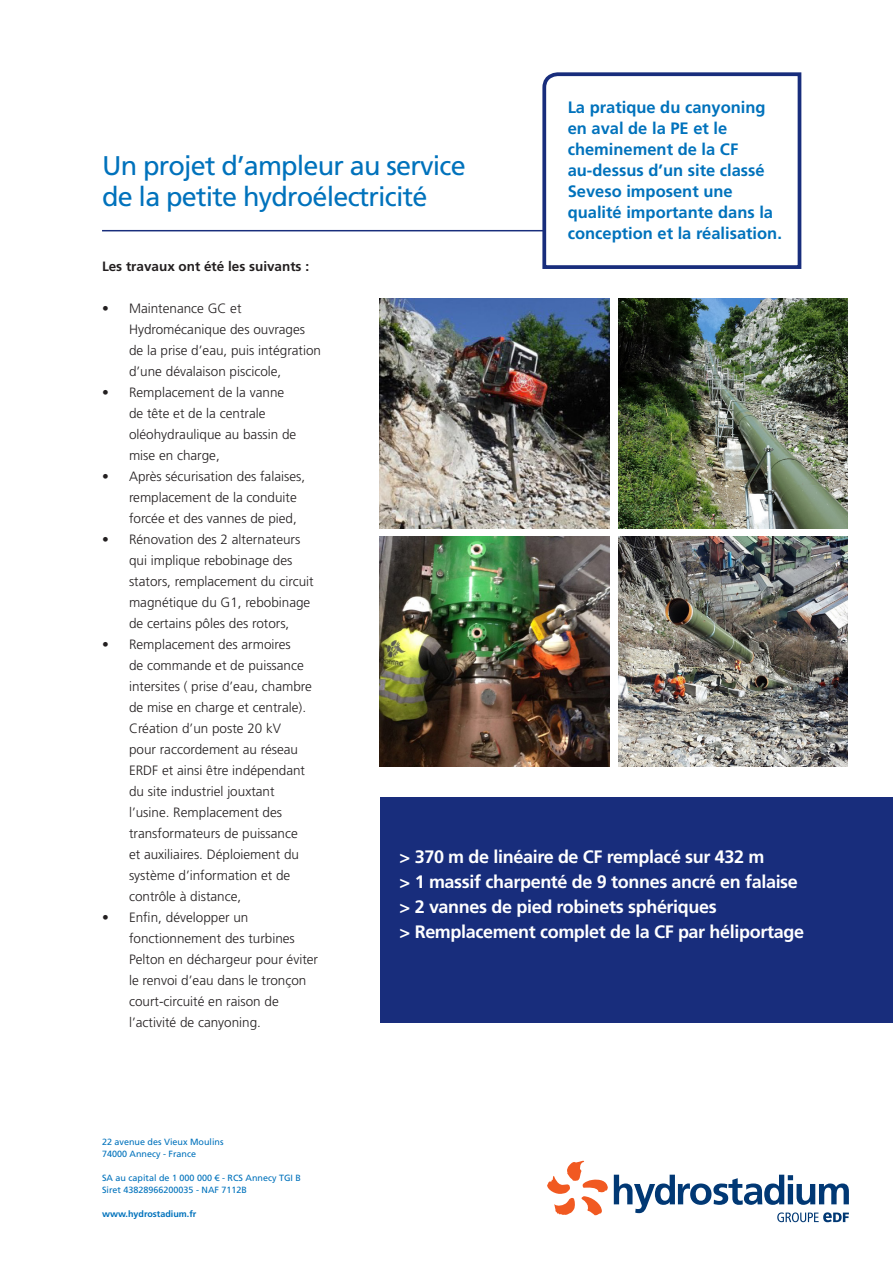
<style>
.page{position:relative;width:893px;height:1263px;background:#fff}
.page>*{position:absolute;margin:0;border:0;box-sizing:border-box;transform-origin:0 0}
.t1{font:27px/30.8px "Frutiger LT Std";letter-spacing:-.03em;color:#0072bc}
.t2{font:700 18px "Frutiger LT Std";letter-spacing:-.02em;color:#fff}
.t3{font:700 16.5px/21px "Frutiger LT Std";color:#0072bc}
.t4{font:300 13.5px/21px "Frutiger LT Std";color:#231f20}
.t5{font:700 13.5px "Frutiger LT Std";color:#231f20}
.t6{font:9px "Frutiger LT Std";color:#0072bc}
.t7{font:700 9px "Frutiger LT Std";color:#0072bc}
</style>
<div class="page">
<div style="left:380px;top:797px;width:513px;height:226px;background:#182d7c"></div>
<hr style="left:102px;top:230px;width:655px;height:1px;background:#182d7c">
<svg style="left:541px;top:72px;width:261px;height:197px"></svg>
<svg style="left:547px;top:1160px;width:61px;height:55px"></svg>
<svg style="left:614px;top:1175px;width:235px;height:47px"></svg>
<img style="left:380px;top:299px;width:230px;height:229px">
<img style="left:380px;top:537px;width:230px;height:229px">
<img style="left:618px;top:299px;width:230px;height:229px">
<img style="left:618px;top:537px;width:230px;height:229px">
<p class="t1" style="left:102px;top:151px;width:365px">Un projet d’ampleur au service de la petite hydroélectricité</p>
<p class="t3" style="left:568px;top:97px;width:216px">La pratique du canyoning en aval de la PE et le cheminement de la CF au-dessus d’un site classé<br>Seveso imposent une qualité importante dans la conception et la réalisation.</p>
<p class="t5" style="left:102px;top:258px;width:209px">Les travaux ont été les suivants :</p>
<p class="t4" style="left:129px;top:298px;width:194px;text-indent:-27px">• Maintenance GC et<br>Hydromécanique des ouvrages de la prise d’eau, puis intégration d’une dévalaison piscicole,</p>
<p class="t4" style="left:129px;top:382px;width:169px;text-indent:-27px">• Remplacement de la vanne de tête et de la centrale oléohydraulique au bassin de mise en charge,</p>
<p class="t4" style="left:129px;top:466px;width:178px;text-indent:-27px">• Après sécurisation des falaises, remplacement de la conduite forcée et des vannes de pied,</p>
<p class="t4" style="left:129px;top:529px;width:186px;text-indent:-27px">• Rénovation des 2 alternateurs qui implique rebobinage des stators, remplacement du circuit magnétique du G1, rebobinage de certains pôles des rotors,</p>
<p class="t4" style="left:129px;top:634px;width:184px;text-indent:-27px">• Remplacement des armoires<br>de commande et de puissance intersites ( prise d’eau, chambre de mise en charge et centrale).<br>Création d’un poste 20 kV<br>pour raccordement au réseau<br>ERDF et ainsi être indépendant du site industriel jouxtant l’usine. Remplacement des transformateurs de puissance et auxiliaires. Déploiement du système d’information et de contrôle à distance,</p>
<p class="t4" style="left:129px;top:907px;width:191px;text-indent:-27px">• Enfin, développer un fonctionnement des turbines<br>Pelton en déchargeur pour éviter le renvoi d’eau dans le tronçon court-circuité en raison de l’activité de canyoning.</p>
<p class="t6" style="left:102px;top:1136px;width:123px">22 avenue des Vieux Moulins</p>
<p class="t6" style="left:102px;top:1148px;width:96px">74000 Annecy - France</p>
<p class="t6" style="left:102px;top:1172px;width:201px">SA au capital de 1 000 000 € - RCS Annecy TGI B</p>
<p class="t6" style="left:102px;top:1184px;width:147px">Siret 43828966200035 - NAF 7112B</p>
<p class="t7" style="left:102px;top:1208px;width:96px">www.hydrostadium.fr</p>
<p class="t2" style="left:400px;top:846px;width:366px">&gt; 370 m de linéaire de CF remplacé sur 432 m</p>
<p class="t2" style="left:400px;top:871px;width:400px">&gt; 1 massif charpenté de 9 tonnes ancré en falaise</p>
<p class="t2" style="left:400px;top:896px;width:319px">&gt; 2 vannes de pied robinets sphériques</p>
<p class="t2" style="left:400px;top:921px;width:406px">&gt; Remplacement complet de la CF par héliportage</p>
</div>
